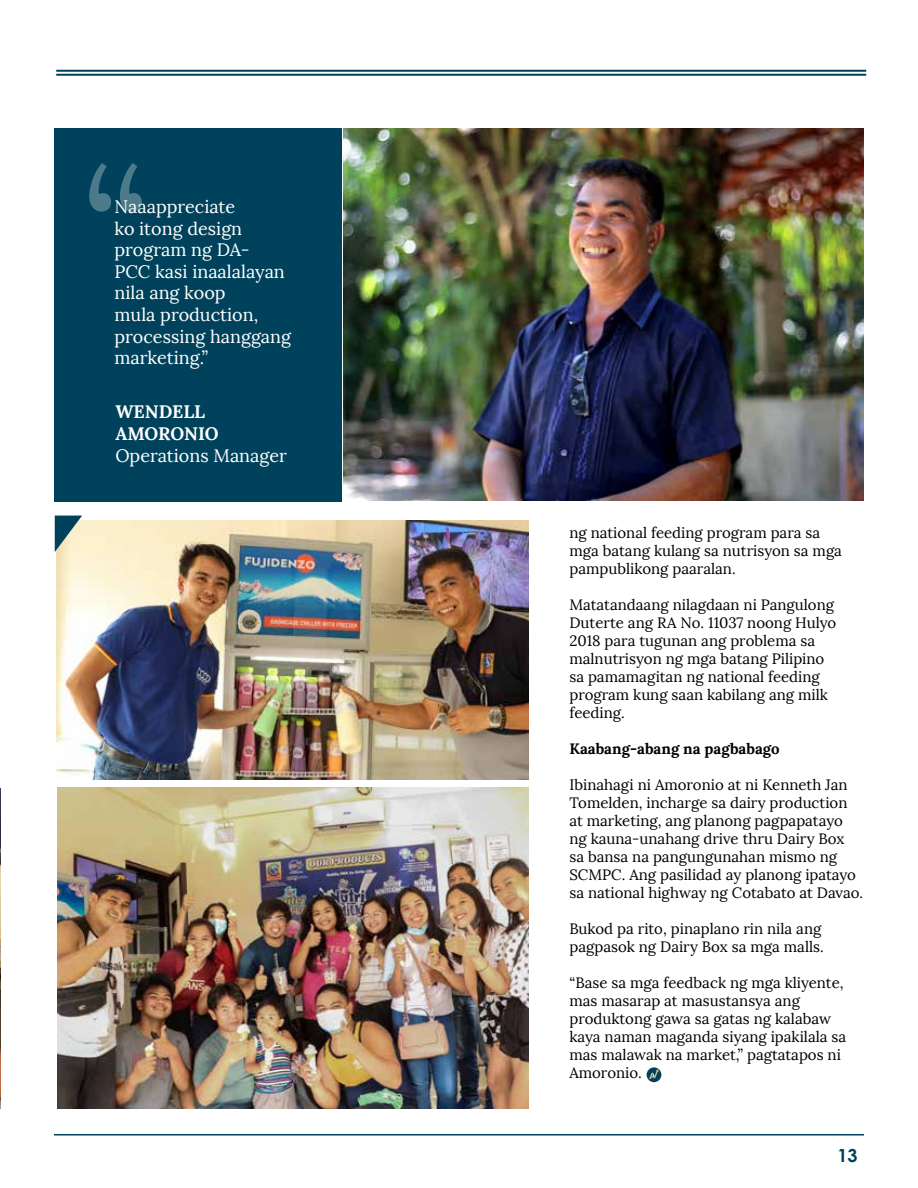
<style>
.page{position:relative;width:918px;height:1188px;background:#fff}
.page>*{position:absolute;margin:0;border:0;box-sizing:border-box;transform-origin:0 0}
.t1{font:173.85px "Lora";color:#fff}
.t2{font:18px/21.6px "Lora";color:#fff}
.t3{font:700 18px/21.6px "Lora";color:#fff}
.t4{font:700 18px "Century Gothic";color:#00425b}
.t5{font:15px/18px "Lora";color:#000}
.t6{font:700 15px "Lora";color:#000}
</style>
<div class="page">
<hr style="left:54px;top:1134px;width:810px;height:2px;background:#00425b">
<div style="left:54px;top:128px;width:288px;height:374px;background:#00425b"></div>
<img style="left:58px;top:788px;width:471px;height:320px">
<img style="left:56px;top:520px;width:473px;height:259px">
<img style="left:0;top:788px;width:1px;height:320px">
<hr style="left:56px;top:70px;width:810px;height:2px;background:#00425b">
<hr style="left:56px;top:74px;width:810px;height:2px;background:#00425b">
<svg style="left:55px;top:516px;width:27px;height:36px"></svg>
<div style="left:647px;top:1067px;width:14px;height:15px;background:#00425b;border-radius:50%"></div>
<svg style="left:649px;top:1069px;width:10px;height:10px"></svg>
<img style="left:343px;top:128px;width:521px;height:373px">
<h1 class="t1" style="left:81px;top:127px;width:71px">“</h1>
<p class="t2" style="left:115px;top:196px;width:178px">Naaappreciate<br>ko itong design program ng DA-<br>PCC kasi inaalalayan nila ang koop<br>mula production, processing hanggang marketing.”</p>
<p class="t3" style="left:115px;top:401px;width:105px">WENDELL<br>AMORONIO</p>
<p class="t2" style="left:115px;top:445px;width:173px">Operations Manager</p>
<p class="t5" style="left:569px;top:523px;width:274px">ng national feeding program para sa mga batang kulang sa nutrisyon sa mga pampublikong paaralan.</p>
<p class="t5" style="left:569px;top:595px;width:268px">Matatandaang nilagdaan ni Pangulong<br>Duterte ang RA No. 11037 noong Hulyo<br>2018 para tugunan ang problema sa malnutrisyon ng mga batang Pilipino sa pamamagitan ng national feeding program kung saan kabilang ang milk feeding.</p>
<p class="t6" style="left:569px;top:739px;width:212px">Kaabang-abang na pagbabago</p>
<p class="t5" style="left:569px;top:775px;width:295px">Ibinahagi ni Amoronio at ni Kenneth Jan Tomelden, incharge sa dairy production at marketing, ang planong pagpapatayo ng kauna-unahang drive thru Dairy Box<br>sa bansa na pangungunahan mismo ng SCMPC. Ang pasilidad ay planong ipatayo sa national highway ng Cotabato at Davao.</p>
<p class="t5" style="left:569px;top:919px;width:256px">Bukod pa rito, pinaplano rin nila ang pagpasok ng Dairy Box sa mga malls.</p>
<p class="t5" style="left:569px;top:973px;width:278px">“Base sa mga feedback ng mga kliyente, mas masarap at masustansya ang produktong gawa sa gatas ng kalabaw kaya naman maganda siyang ipakilala sa mas malawak na market,” pagtatapos ni<br>Amoronio.</p>
<p class="t4" style="left:837px;top:1142px;width:22px">13</p>
</div>
